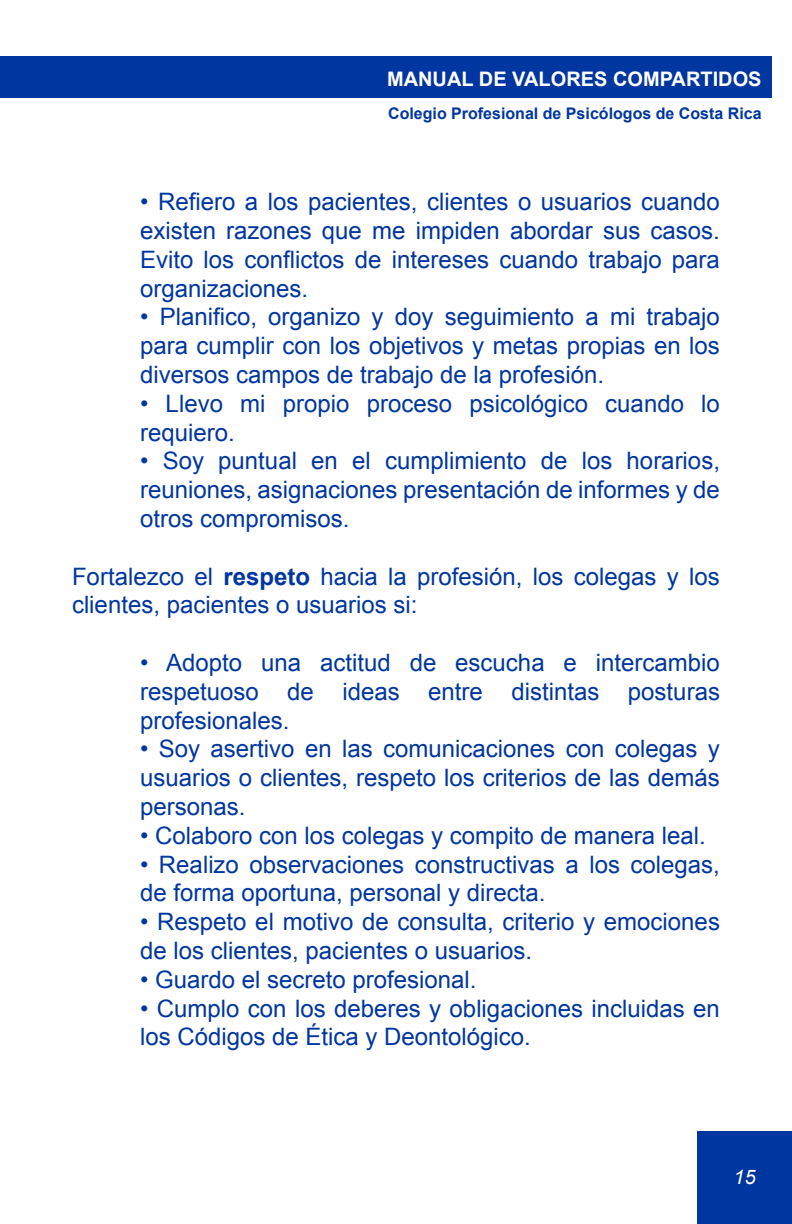
<style>
.page{position:relative;width:792px;height:1224px;background:#fff}
.page>*{position:absolute;margin:0;border:0;box-sizing:border-box;transform-origin:0 0}
.t1{font:24px/28.8px "Arial";color:#0036a0;text-align:justify}
.t2{font:700 20px "Arial";color:#fff}
.t3{font:italic 20px "Arial";color:#fff}
.t4{font:700 16px "Arial";color:#0036a0}
.s1{font-weight:700}
</style>
<div class="page">
<div style="left:0;top:56px;width:771px;height:42px;background:#0036a0"></div>
<div style="left:697px;top:1132px;width:95px;height:92px;background:#0036a0"></div>
<p class="t2" style="left:387px;top:65px;width:376px">MANUAL DE VALORES COMPARTIDOS</p>
<p class="t4" style="left:388px;top:102px;width:375px">Colegio Profesional de Psicólogos de Costa Rica</p>
<p class="t1" style="left:140px;top:187px;width:581px">• Refiero a los pacientes, clientes o usuarios cuando existen razones que me impiden abordar sus casos.<br>Evito los conflictos de intereses cuando trabajo para organizaciones.</p>
<p class="t1" style="left:140px;top:302px;width:581px">• Planifico, organizo y doy seguimiento a mi trabajo para cumplir con los objetivos y metas propias en los diversos campos de trabajo de la profesión.</p>
<p class="t1" style="left:140px;top:389px;width:581px">• Llevo mi propio proceso psicológico cuando lo requiero.</p>
<p class="t1" style="left:140px;top:446px;width:581px">• Soy puntual en el cumplimiento de los horarios, reuniones, asignaciones presentación de informes y de otros compromisos.</p>
<p class="t1" style="left:72px;top:562px;width:649px">Fortalezco el <span class="s1">respeto</span> hacia la profesión, los colegas y los clientes, pacientes o usuarios si:</p>
<p class="t1" style="left:140px;top:648px;width:581px">• Adopto una actitud de escucha e intercambio respetuoso de ideas entre distintas posturas profesionales.</p>
<p class="t1" style="left:140px;top:734px;width:581px">• Soy asertivo en las comunicaciones con colegas y usuarios o clientes, respeto los criterios de las demás personas.</p>
<p class="t1" style="left:140px;top:821px;width:567px">• Colaboro con los colegas y compito de manera leal.</p>
<p class="t1" style="left:140px;top:850px;width:581px">• Realizo observaciones constructivas a los colegas, de forma oportuna, personal y directa.</p>
<p class="t1" style="left:140px;top:907px;width:581px">• Respeto el motivo de consulta, criterio y emociones de los clientes, pacientes o usuarios.</p>
<p class="t1" style="left:140px;top:965px;width:338px">• Guardo el secreto profesional.</p>
<p class="t1" style="left:140px;top:994px;width:581px">• Cumplo con los deberes y obligaciones incluidas en los Códigos de Ética y Deontológico.</p>
<p class="t3" style="left:734px;top:1164px;width:24px">15</p>
</div>
